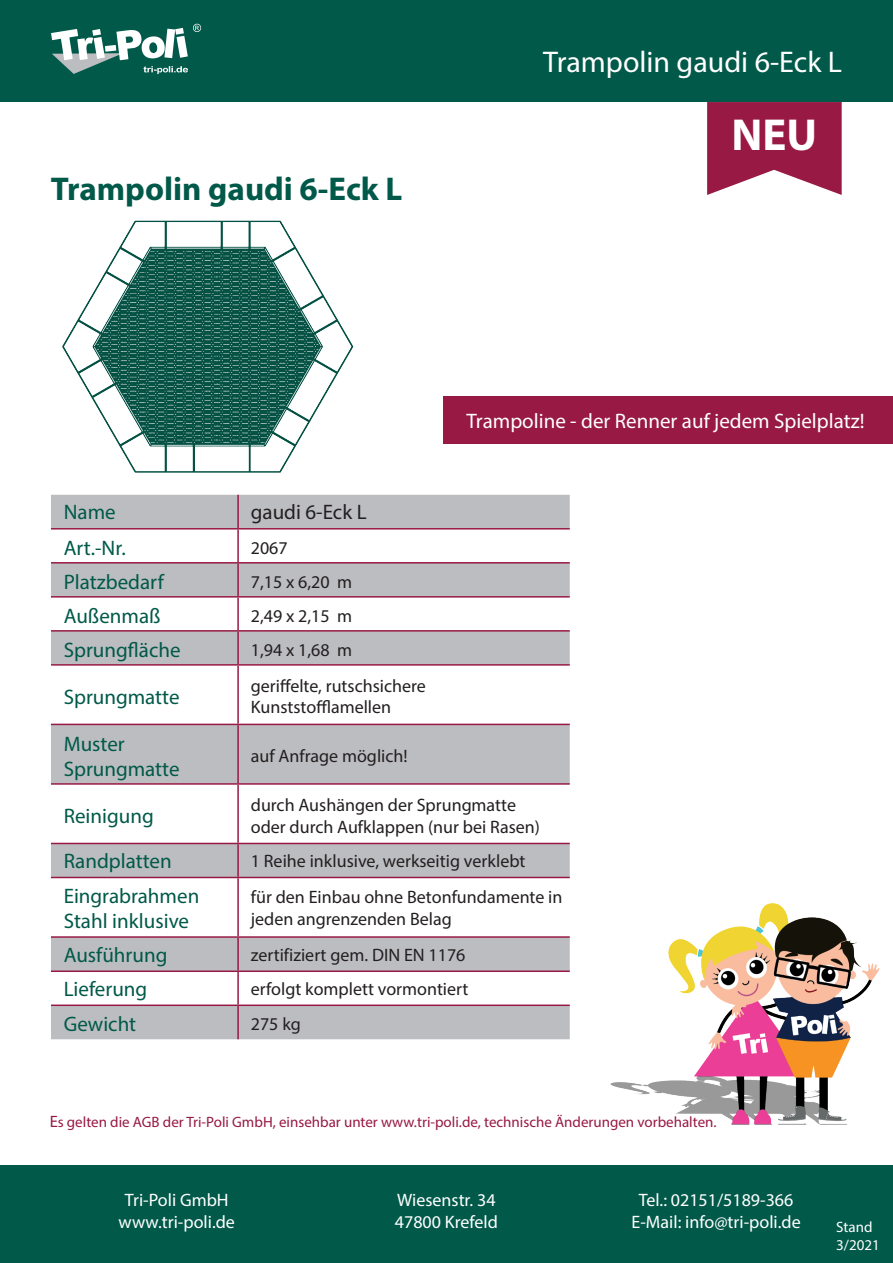
<style>
.page{position:relative;width:893px;height:1263px;background:#fff}
.page>*{position:absolute;margin:0;border:0;box-sizing:border-box;transform-origin:0 0}
.t1{font:700 45px "Myriad Pro";color:#fff}
.t2{font:700 33px "Myriad Pro";color:#005949}
.t3{font:30px "Myriad Pro";color:#fff}
.t4{font:21px/25.2px "Myriad Pro";color:#005949}
.t5{font:21px "Myriad Pro";color:#fff}
.t6{font:21px "Myriad Pro";color:#231f20}
.t7{font:18px/21.6px "Myriad Pro";color:#231f20}
.t8{font:18px/21.6px "Myriad Pro";color:#fff;text-align:center}
.t9{font:15px "Myriad Pro";color:#981943}
.t10{font:15px/18px "Myriad Pro";color:#fff}
.s1{font-size:16.5px}
</style>
<div class="page">
<div style="left:0;top:0;width:893px;height:102px;background:#005949"></div>
<div style="left:0;top:1165px;width:893px;height:98px;background:#005949"></div>
<svg style="left:51px;top:24px;width:150px;height:50px"></svg>
<div style="left:443px;top:396px;width:450px;height:47px;background:#981943"></div>
<svg style="left:51px;top:495px;width:519px;height:544px;fill:#bcbdc0"></svg>
<svg style="left:51px;top:529px;width:519px;height:195px"></svg>
<svg style="left:51px;top:785px;width:519px;height:58px"></svg>
<div style="left:51px;top:938px;width:519px;height:32px;background:#bcbdc0"></div>
<hr style="left:237px;top:495px;width:2px;height:33px;background:#981943">
<hr style="left:51px;top:528px;width:187px;height:1px;background:#981943">
<hr style="left:238px;top:528px;width:332px;height:1px;background:#981943">
<hr style="left:237px;top:529px;width:2px;height:33px;background:#981943">
<hr style="left:51px;top:562px;width:187px;height:1px;background:#981943">
<hr style="left:238px;top:562px;width:332px;height:1px;background:#981943">
<hr style="left:237px;top:563px;width:2px;height:33px;background:#981943">
<hr style="left:51px;top:596px;width:187px;height:2px;background:#981943">
<hr style="left:238px;top:596px;width:332px;height:2px;background:#981943">
<hr style="left:237px;top:598px;width:2px;height:32px;background:#981943">
<hr style="left:51px;top:630px;width:187px;height:2px;background:#981943">
<hr style="left:238px;top:630px;width:332px;height:2px;background:#981943">
<hr style="left:237px;top:632px;width:2px;height:32px;background:#981943">
<hr style="left:51px;top:664px;width:187px;height:2px;background:#981943">
<hr style="left:238px;top:664px;width:332px;height:2px;background:#981943">
<hr style="left:237px;top:666px;width:2px;height:58px;background:#981943">
<hr style="left:51px;top:724px;width:187px;height:1px;background:#981943">
<hr style="left:238px;top:724px;width:332px;height:1px;background:#981943">
<hr style="left:237px;top:725px;width:2px;height:58px;background:#981943">
<hr style="left:51px;top:783px;width:187px;height:2px;background:#981943">
<hr style="left:238px;top:783px;width:332px;height:2px;background:#981943">
<hr style="left:237px;top:785px;width:2px;height:58px;background:#981943">
<hr style="left:51px;top:843px;width:187px;height:1px;background:#981943">
<hr style="left:238px;top:843px;width:332px;height:1px;background:#981943">
<hr style="left:237px;top:844px;width:2px;height:33px;background:#981943">
<hr style="left:51px;top:877px;width:187px;height:1px;background:#981943">
<hr style="left:238px;top:877px;width:332px;height:1px;background:#981943">
<hr style="left:237px;top:878px;width:2px;height:58px;background:#981943">
<hr style="left:51px;top:936px;width:187px;height:2px;background:#981943">
<hr style="left:238px;top:936px;width:332px;height:2px;background:#981943">
<hr style="left:237px;top:938px;width:2px;height:32px;background:#981943">
<hr style="left:51px;top:970px;width:187px;height:2px;background:#981943">
<hr style="left:238px;top:970px;width:332px;height:2px;background:#981943">
<hr style="left:237px;top:972px;width:2px;height:32px;background:#981943">
<hr style="left:51px;top:1004px;width:187px;height:2px;background:#981943">
<hr style="left:238px;top:1004px;width:332px;height:2px;background:#981943">
<hr style="left:237px;top:1006px;width:2px;height:33px;background:#981943">
<img style="left:610px;top:903px;width:270px;height:222px">
<img style="left:62px;top:220px;width:292px;height:253px">
<svg style="left:707px;top:102px;width:135px;height:93px;background:#a6385d"></svg>
<h3 class="t3" style="left:543px;top:43px;width:300px">Trampolin gaudi 6-Eck L</h3>
<h2 class="t2" style="left:51px;top:167px;width:353px">Trampolin gaudi 6-Eck L</h2>
<h1 class="t1" style="left:731px;top:105px;width:87px">NEU</h1>
<p class="t4" style="left:64px;top:499px;width:53px">Name</p>
<p class="t6" style="left:251px;top:499px;width:117px">gaudi 6-Eck L</p>
<p class="t4" style="left:64px;top:535px;width:63px">Art.-Nr.</p>
<p class="t7" style="left:251px;top:537px;width:38px">2067</p>
<p class="t4" style="left:64px;top:569px;width:102px">Platzbedarf</p>
<p class="t7" style="left:251px;top:571px;width:103px">7,15 x 6,20 m</p>
<p class="t4" style="left:64px;top:603px;width:98px">Außenmaß</p>
<p class="t7" style="left:251px;top:605px;width:103px">2,49 x 2,15 m</p>
<p class="t4" style="left:64px;top:637px;width:118px">Sprungfläche</p>
<p class="t7" style="left:251px;top:639px;width:103px">1,94 x 1,68 m</p>
<p class="t4" style="left:64px;top:684px;width:117px">Sprungmatte</p>
<p class="t7" style="left:251px;top:675px;width:177px">geriffelte, rutschsichere<br>Kunststofflamellen</p>
<p class="t4" style="left:64px;top:731px;width:117px">Muster<br>Sprungmatte</p>
<p class="t7" style="left:251px;top:745px;width:158px">auf Anfrage möglich!</p>
<p class="t5" style="left:466px;top:407px;width:400px">Trampoline - der Renner auf jedem Spielplatz!</p>
<p class="t4" style="left:64px;top:803px;width:92px">Reinigung</p>
<p class="t7" style="left:251px;top:794px;width:291px">durch Aushängen der Sprungmatte oder durch Aufklappen (nur bei Rasen)</p>
<p class="t4" style="left:64px;top:848px;width:110px">Randplatten</p>
<p class="t7" style="left:251px;top:850px;width:276px">1 Reihe inklusive, werkseitig verklebt</p>
<p class="t4" style="left:64px;top:882px;width:137px">Eingrabrahmen<br>Stahl inklusive</p>
<p class="t7" style="left:251px;top:886px;width:313px">für den Einbau ohne Betonfundamente in jeden angrenzenden Belag</p>
<p class="t4" style="left:64px;top:942px;width:105px">Ausführung</p>
<p class="t7" style="left:251px;top:944px;width:216px">zertifiziert gem. DIN EN 1176</p>
<p class="t4" style="left:64px;top:976px;width:85px">Lieferung</p>
<p class="t7" style="left:251px;top:978px;width:219px">erfolgt komplett vormontiert</p>
<p class="t4" style="left:64px;top:1011px;width:74px">Gewicht</p>
<p class="t7" style="left:251px;top:1013px;width:52px">275 kg</p>
<p class="t9" style="left:50px;top:1112px;width:668px"><span class="s1">E</span>s gelten die AGB der Tri-Poli GmbH, einsehbar unter www.tri-poli.de, technische Änderungen vorbehalten.</p>
<p class="t8" style="left:119px;top:1189px;width:118px">Tri-Poli GmbH www.tri-poli.de</p>
<p class="t8" style="left:395px;top:1189px;width:105px;text-align:left">Wiesenstr. 34<br>47800 Krefeld</p>
<p class="t8" style="left:632px;top:1189px;width:171px">Tel.: 02151/5189-366<br>E-Mail: info@tri-poli.de</p>
<p class="t10" style="left:836px;top:1217px;width:45px">Stand<br>3/2021</p>
</div>
